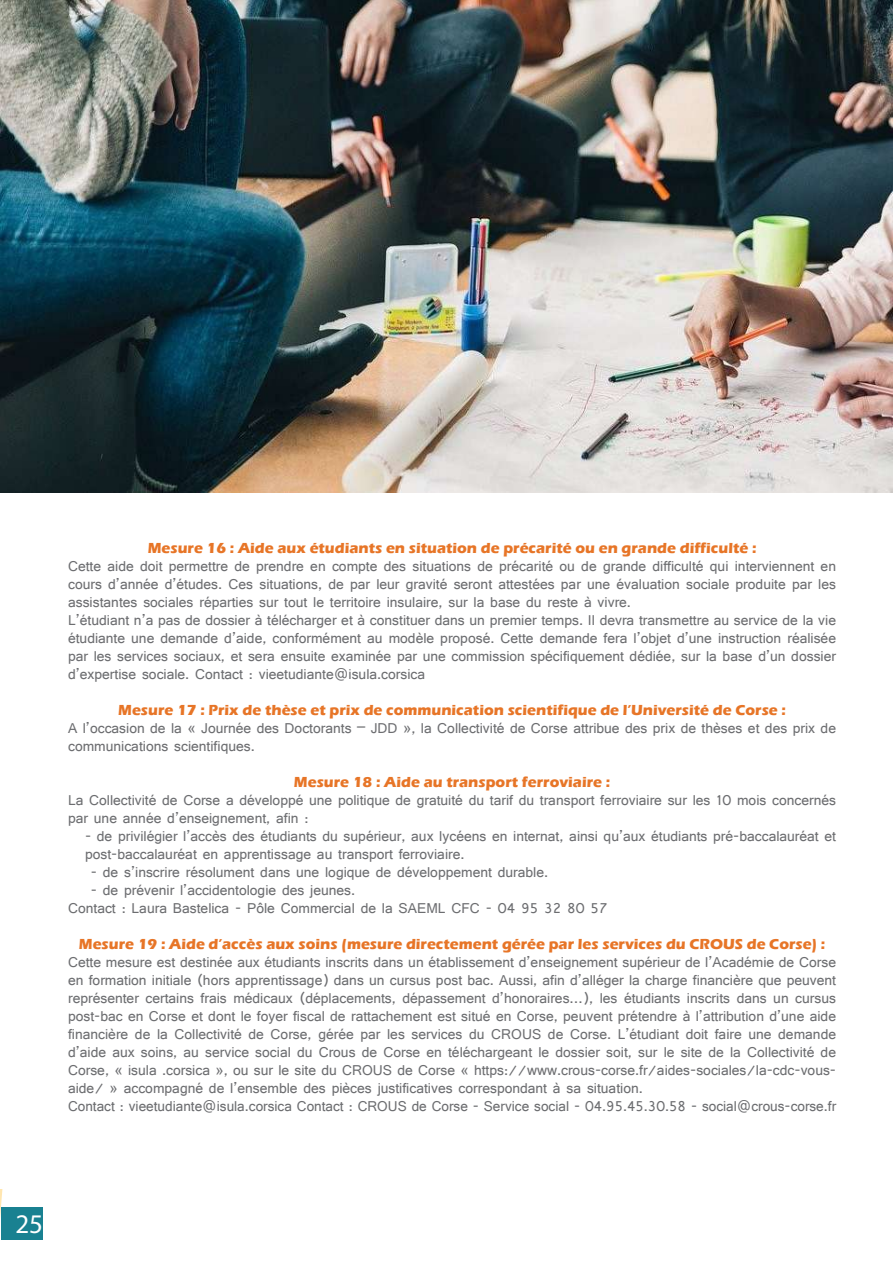
<style>
.page{position:relative;width:893px;height:1263px;background:#fff}
.page>*{position:absolute;margin:0;border:0;box-sizing:border-box;transform-origin:0 0}
.t1{font:27px "Myriad Pro";color:#fff}
.t2{font:15px/18px "Shruti";color:#6c6d70}
.t3{font:700 15px "Eras ITC";color:#e77527}
</style>
<div class="page">
<svg style="left:0;top:1189px;width:43px;height:51px;fill:#198191"></svg>
<img style="left:0;top:0;width:893px;height:493px">
<p class="t3" style="left:148px;top:540px;width:610px">Mesure 16 : Aide aux étudiants en situation de précarité ou en grande difficulté :</p>
<p class="t2" style="left:68px;top:557px;width:769px">Cette aide doit permettre de prendre en compte des situations de précarité ou de grande difficulté qui interviennent en cours d’année d’études. Ces situations, de par leur gravité seront attestées par une évaluation sociale produite par les assistantes sociales réparties sur tout le territoire insulaire, sur la base du reste à vivre.<br>L’étudiant n’a pas de dossier à télécharger et à constituer dans un premier temps. Il devra transmettre au service de la vie étudiante une demande d’aide, conformément au modèle proposé. Cette demande fera l’objet d’une instruction réalisée par les services sociaux, et sera ensuite examinée par une commission spécifiquement dédiée, sur la base d’un dossier d’expertise sociale. Contact : vieetudiante@isula.corsica</p>
<p class="t3" style="left:118px;top:702px;width:669px">Mesure 17 : Prix de thèse et prix de communication scientifique de l’Université de Corse :</p>
<p class="t2" style="left:68px;top:719px;width:769px">A l’occasion de la « Journée des Doctorants – JDD », la Collectivité de Corse attribue des prix de thèses et des prix de communications scientifiques.</p>
<p class="t3" style="left:294px;top:774px;width:318px">Mesure 18 : Aide au transport ferroviaire :</p>
<p class="t2" style="left:68px;top:791px;width:769px">La Collectivité de Corse a développé une politique de gratuité du tarif du transport ferroviaire sur les 10 mois concernés par une année d’enseignement, afin :</p>
<p class="t2" style="left:85px;top:827px;width:752px">- de privilégier l’accès des étudiants du supérieur, aux lycéens en internat, ainsi qu’aux étudiants pré-baccalauréat et post-baccalauréat en apprentissage au transport ferroviaire.</p>
<p class="t2" style="left:91px;top:863px;width:459px">- de s’inscrire résolument dans une logique de développement durable.</p>
<p class="t2" style="left:68px;top:881px;width:541px;text-indent:23px">- de prévenir l’accidentologie des jeunes.<br>Contact : Laura Bastelica - Pôle Commercial de la SAEML CFC - 04 95 32 80 57</p>
<p class="t3" style="left:79px;top:936px;width:748px">Mesure 19 : Aide d’accès aux soins (mesure directement gérée par les services du CROUS de Corse) :</p>
<p class="t2" style="left:68px;top:953px;width:770px">Cette mesure est destinée aux étudiants inscrits dans un établissement d’enseignement supérieur de l’Académie de Corse en formation initiale (hors apprentissage) dans un cursus post bac. Aussi, afin d’alléger la charge financière que peuvent représenter certains frais médicaux (déplacements, dépassement d’honoraires…), les étudiants inscrits dans un cursus post-bac en Corse et dont le foyer fiscal de rattachement est situé en Corse, peuvent prétendre à l’attribution d’une aide financière de la Collectivité de Corse, gérée par les services du CROUS de Corse. L’étudiant doit faire une demande d’aide aux soins, au service social du Crous de Corse en téléchargeant le dossier soit, sur le site de la Collectivité de Corse, « isula .corsica », ou sur le site du CROUS de Corse « https://www.crous-corse.fr/aides-sociales/la-cdc-vous&shy;aide/ » accompagné de l’ensemble des pièces justificatives correspondant à sa situation.<br>Contact : vieetudiante@isula.corsica Contact : CROUS de Corse - Service social - 04.95.45.30.58 - social@crous-corse.fr</p>
<h1 class="t1" style="left:15px;top:1207px;width:29px">25</h1>
</div>
